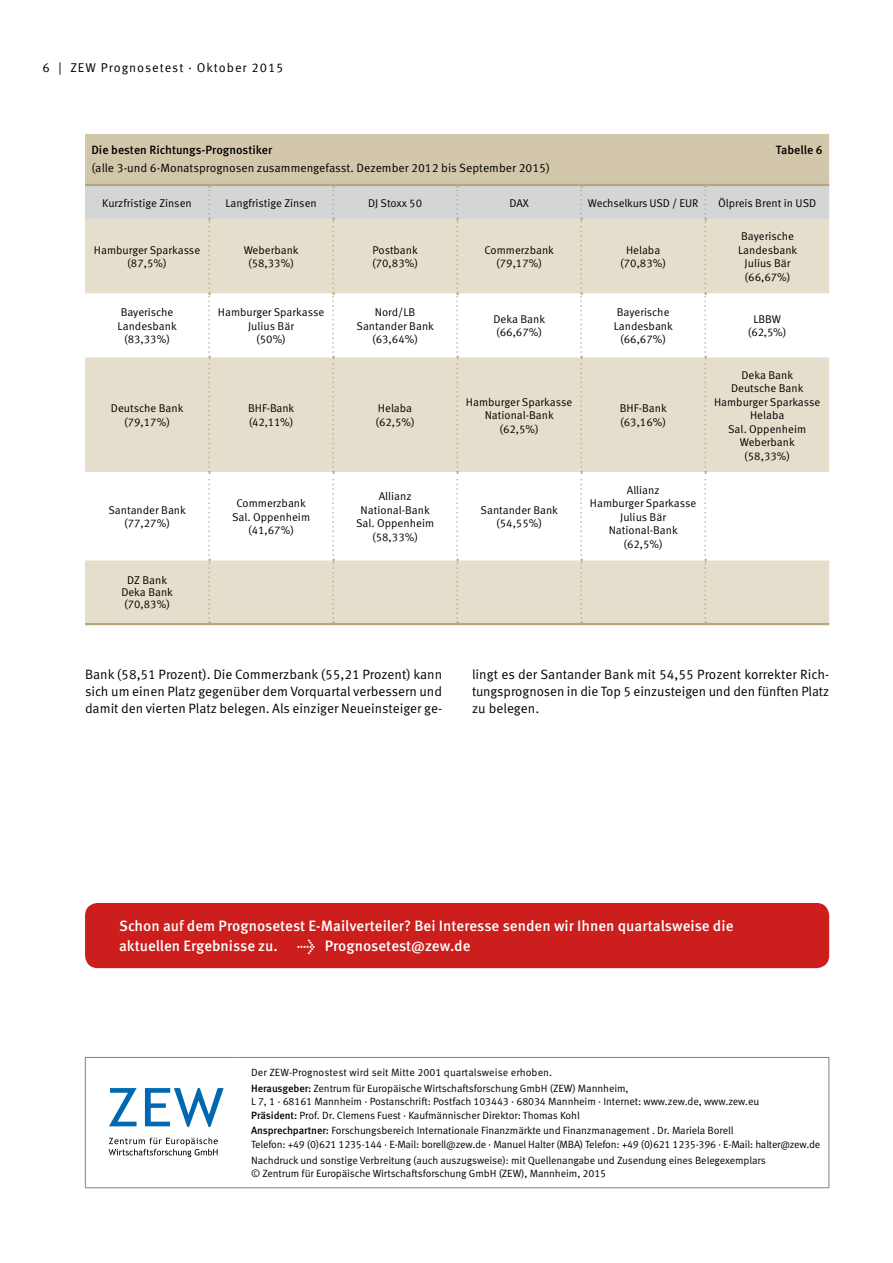
<style>
.page{position:relative;width:893px;height:1263px;background:#fff}
.page>*{position:absolute;margin:0;border:0;box-sizing:border-box;transform-origin:0 0}
.Tabelle_normal{font:500 15px/19.5px "Meta Pro";color:#fff}
.Fließtext{font:13.5px/17.2px "Meta Pro";letter-spacing:-.005em;color:#000;text-align:justify}
.t1{font:12.75px "Meta Pro";letter-spacing:.075em;color:#000}
.Tabelle_normal-2{font:12px "Meta Pro";color:#000}
.Tabelle_normal-3{font:500 12px "Meta Pro";color:#000}
.Tabelle_normal-4{font:11.25px/13.5px "Meta Pro";color:#000}
.tabellle_medium_zent{font:11.25px "Meta Pro";color:#000}
.t2{font:10.5px "Meta Pro";letter-spacing:-.01em;color:#000}
.s1{font-weight:500}
</style>
<div class="page">
<svg style="left:85px;top:134px;width:744px;height:489px"></svg>
<hr style="left:85px;top:184px;width:124px;height:2px;background:#b5a77c">
<hr style="left:209px;top:184px;width:124px;height:2px;background:#b5a77c">
<hr style="left:333px;top:184px;width:124px;height:2px;background:#b5a77c">
<hr style="left:457px;top:184px;width:124px;height:2px;background:#b5a77c">
<hr style="left:581px;top:184px;width:124px;height:2px;background:#b5a77c">
<hr style="left:705px;top:184px;width:124px;height:2px;background:#b5a77c">
<hr style="left:85px;top:623px;width:124px;height:2px;background:#b5a77c">
<hr style="left:209px;top:623px;width:124px;height:2px;background:#b5a77c">
<hr style="left:333px;top:623px;width:124px;height:2px;background:#b5a77c">
<hr style="left:457px;top:623px;width:124px;height:2px;background:#b5a77c">
<hr style="left:581px;top:623px;width:124px;height:2px;background:#b5a77c">
<hr style="left:705px;top:623px;width:124px;height:2px;background:#b5a77c">
<hr style="left:85px;top:1057px;width:153px;height:1px;background:#818383">
<hr style="left:85px;top:1058px;width:1px;height:129px;background:#818383">
<hr style="left:238px;top:1057px;width:591px;height:1px;background:#818383">
<hr style="left:829px;top:1058px;width:1px;height:129px;background:#818383">
<hr style="left:85px;top:1187px;width:153px;height:1px;background:#818383">
<hr style="left:238px;top:1187px;width:591px;height:1px;background:#818383">
<svg style="left:109px;top:1088px;width:28px;height:38px"></svg>
<svg style="left:145px;top:1088px;width:79px;height:39px"></svg>
<svg style="left:109px;top:1137px;width:109px;height:20px"></svg>
<div style="left:85px;top:903px;width:744px;height:65px;background:#cc1f1d;border-radius:13px"></div>
<p class="t1" style="left:43px;top:60px;width:243px">6 | ZEW Prognosetest · Oktober 2015</p>
<p class="Tabelle_normal-3" style="left:91px;top:142px;width:182px">Die besten Richtungs-Prognostiker</p>
<p class="Tabelle_normal-3" style="left:776px;top:142px;width:48px">Tabelle 6</p>
<p class="Tabelle_normal-2" style="left:91px;top:161px;width:460px">(alle 3-und 6-Monatsprognosen zusammengefasst. Dezember 2012 bis September 2015)</p>
<p class="tabellle_medium_zent" style="left:102px;top:196px;width:91px">Kurzfristige Zinsen</p>
<p class="tabellle_medium_zent" style="left:225px;top:196px;width:93px">Langfristige Zinsen</p>
<p class="tabellle_medium_zent" style="left:368px;top:196px;width:56px">DJ Stoxx 50</p>
<p class="tabellle_medium_zent" style="left:509px;top:196px;width:21px">DAX</p>
<p class="tabellle_medium_zent" style="left:588px;top:196px;width:112px">Wechselkurs USD / EUR</p>
<p class="tabellle_medium_zent" style="left:718px;top:196px;width:100px">Ölpreis Brent in USD</p>
<p class="Tabelle_normal-4" style="left:94px;top:243px;width:108px">Hamburger Sparkasse</p>
<p class="Tabelle_normal-4" style="left:127px;top:257px;width:41px">(87,5%)</p>
<p class="Tabelle_normal-4" style="left:738px;top:230px;width:61px">Bayerische<br>Landesbank</p>
<p class="Tabelle_normal-4" style="left:745px;top:257px;width:47px">Julius Bär</p>
<p class="Tabelle_normal-4" style="left:745px;top:270px;width:47px">(66,67%)</p>
<p class="Tabelle_normal-4" style="left:244px;top:243px;width:57px">Weberbank</p>
<p class="Tabelle_normal-4" style="left:248px;top:257px;width:47px">(58,33%)</p>
<p class="Tabelle_normal-4" style="left:373px;top:243px;width:47px">Postbank</p>
<p class="Tabelle_normal-4" style="left:372px;top:257px;width:47px">(70,83%)</p>
<p class="Tabelle_normal-4" style="left:484px;top:243px;width:71px">Commerzbank</p>
<p class="Tabelle_normal-4" style="left:496px;top:257px;width:47px">(79,17%)</p>
<p class="Tabelle_normal-4" style="left:626px;top:243px;width:36px">Helaba</p>
<p class="Tabelle_normal-4" style="left:620px;top:257px;width:47px">(70,83%)</p>
<p class="Tabelle_normal-4" style="left:118px;top:306px;width:61px">Bayerische<br>Landesbank</p>
<p class="Tabelle_normal-4" style="left:124px;top:333px;width:47px">(83,33%)</p>
<p class="Tabelle_normal-4" style="left:218px;top:306px;width:108px">Hamburger Sparkasse</p>
<p class="Tabelle_normal-4" style="left:248px;top:319px;width:47px">Julius Bär</p>
<p class="Tabelle_normal-4" style="left:256px;top:333px;width:31px">(50%)</p>
<p class="Tabelle_normal-4" style="left:375px;top:306px;width:42px">Nord/LB</p>
<p class="Tabelle_normal-4" style="left:356px;top:319px;width:79px">Santander Bank</p>
<p class="Tabelle_normal-4" style="left:372px;top:333px;width:47px">(63,64%)</p>
<p class="Tabelle_normal-4" style="left:493px;top:313px;width:53px">Deka Bank</p>
<p class="Tabelle_normal-4" style="left:496px;top:326px;width:47px">(66,67%)</p>
<p class="Tabelle_normal-4" style="left:614px;top:306px;width:61px">Bayerische<br>Landesbank</p>
<p class="Tabelle_normal-4" style="left:620px;top:333px;width:47px">(66,67%)</p>
<p class="Tabelle_normal-4" style="left:753px;top:313px;width:29px">LBBW</p>
<p class="Tabelle_normal-4" style="left:748px;top:326px;width:40px">(62,5%)</p>
<p class="Tabelle_normal-4" style="left:111px;top:402px;width:74px">Deutsche Bank</p>
<p class="Tabelle_normal-4" style="left:124px;top:415px;width:47px">(79,17%)</p>
<p class="Tabelle_normal-4" style="left:248px;top:402px;width:47px">BHF-Bank</p>
<p class="Tabelle_normal-4" style="left:249px;top:415px;width:46px">(42,11%)</p>
<p class="Tabelle_normal-4" style="left:378px;top:402px;width:36px">Helaba</p>
<p class="Tabelle_normal-4" style="left:375px;top:415px;width:41px">(62,5%)</p>
<p class="Tabelle_normal-4" style="left:466px;top:395px;width:108px">Hamburger Sparkasse</p>
<p class="Tabelle_normal-4" style="left:485px;top:409px;width:71px">National-Bank</p>
<p class="Tabelle_normal-4" style="left:499px;top:422px;width:41px">(62,5%)</p>
<p class="Tabelle_normal-4" style="left:620px;top:402px;width:49px">BHF-Bank</p>
<p class="Tabelle_normal-4" style="left:620px;top:415px;width:47px">(63,16%)</p>
<p class="Tabelle_normal-4" style="left:741px;top:368px;width:53px">Deka Bank</p>
<p class="Tabelle_normal-4" style="left:731px;top:382px;width:74px">Deutsche Bank</p>
<p class="Tabelle_normal-4" style="left:714px;top:395px;width:108px">Hamburger Sparkasse</p>
<p class="Tabelle_normal-4" style="left:750px;top:409px;width:36px">Helaba</p>
<p class="Tabelle_normal-4" style="left:728px;top:422px;width:80px">Sal. Oppenheim</p>
<p class="Tabelle_normal-4" style="left:740px;top:436px;width:57px">Weberbank</p>
<p class="Tabelle_normal-4" style="left:744px;top:449px;width:47px">(58,33%)</p>
<p class="Tabelle_normal-4" style="left:108px;top:503px;width:79px">Santander Bank</p>
<p class="Tabelle_normal-4" style="left:124px;top:517px;width:47px">(77,27%)</p>
<p class="Tabelle_normal-4" style="left:236px;top:497px;width:71px">Commerzbank</p>
<p class="Tabelle_normal-4" style="left:232px;top:510px;width:80px">Sal. Oppenheim</p>
<p class="Tabelle_normal-4" style="left:248px;top:524px;width:47px">(41,67%)</p>
<p class="Tabelle_normal-4" style="left:379px;top:490px;width:34px">Allianz</p>
<p class="Tabelle_normal-4" style="left:361px;top:503px;width:71px">National-Bank</p>
<p class="Tabelle_normal-4" style="left:356px;top:517px;width:80px">Sal. Oppenheim</p>
<p class="Tabelle_normal-4" style="left:372px;top:530px;width:47px">(58,33%)</p>
<p class="Tabelle_normal-4" style="left:480px;top:503px;width:79px">Santander Bank</p>
<p class="Tabelle_normal-4" style="left:496px;top:517px;width:47px">(54,55%)</p>
<p class="Tabelle_normal-4" style="left:627px;top:483px;width:34px">Allianz</p>
<p class="Tabelle_normal-4" style="left:590px;top:497px;width:108px">Hamburger Sparkasse</p>
<p class="Tabelle_normal-4" style="left:620px;top:510px;width:47px">Julius Bär</p>
<p class="Tabelle_normal-4" style="left:609px;top:524px;width:71px">National-Bank</p>
<p class="Tabelle_normal-4" style="left:623px;top:537px;width:41px">(62,5%)</p>
<p class="Tabelle_normal-4" style="left:127px;top:574px;width:41px">DZ Bank</p>
<p class="Tabelle_normal-4" style="left:121px;top:586px;width:53px">Deka Bank</p>
<p class="Tabelle_normal-4" style="left:124px;top:598px;width:47px">(70,83%)</p>
<p class="Fließtext" style="left:85px;top:666px;width:359px">Bank (58,51 Prozent). Die Commerzbank (55,21 Prozent) kann sich um einen Platz gegenüber dem Vorquartal verbessern und damit den vierten Platz belegen. Als einziger Neueinsteiger ge-</p>
<p class="Fließtext" style="left:472px;top:666px;width:359px">lingt es der Santander Bank mit 54,55 Prozent korrekter Rich&shy;tungsprognosen in die Top 5 einzusteigen und den fünften Platz zu belegen.</p>
<p class="Tabelle_normal" style="left:119px;top:917px;width:616px">Schon auf dem Prognosetest E-Mailverteiler? Bei Interesse senden wir Ihnen quartalsweise die aktuellen Ergebnisse zu.</p>
<p class="Tabelle_normal" style="left:297px;top:936px;width:175px">→ Prognosetest@zew.de</p>
<p class="t2" style="left:251px;top:1066px;width:302px">Der ZEW-Prognostest wird seit Mitte 2001 quartalsweise erhoben.</p>
<p class="t2" style="left:251px;top:1081px;width:379px"><span class="s1">Herausgeber:</span> Zentrum für Europäische Wirtschaftsforschung GmbH (ZEW) Mannheim,</p>
<p class="t2" style="left:251px;top:1095px;width:510px">L 7, 1 · 68161 Mannheim · Postanschrift: Postfach 103443 · 68034 Mannheim · Internet: www.zew.de, www.zew.eu</p>
<p class="t2" style="left:251px;top:1108px;width:330px"><span class="s1">Präsident:</span> Prof. Dr. Clemens Fuest · Kaufmännischer Direktor: Thomas Kohl</p>
<p class="t2" style="left:251px;top:1124px;width:484px"><span class="s1">Ansprechpartner:</span> Forschungsbereich Internationale Finanzmärkte und Finanzmanagement . Dr. Mariela Borell</p>
<p class="t2" style="left:251px;top:1137px;width:571px">Telefon: +49 (0)621 1235-144 · E-Mail: borell@zew.de · Manuel Halter (MBA) Telefon: +49 (0)621 1235-396 · E-Mail: halter@zew.de</p>
<p class="t2" style="left:251px;top:1153px;width:516px">Nachdruck und sonstige Verbreitung (auch auszugsweise): mit Quellenangabe und Zusendung eines Belegexemplars</p>
<p class="t2" style="left:251px;top:1167px;width:357px">© Zentrum für Europäische Wirtschaftsforschung GmbH (ZEW), Mannheim, 2015</p>
</div>
